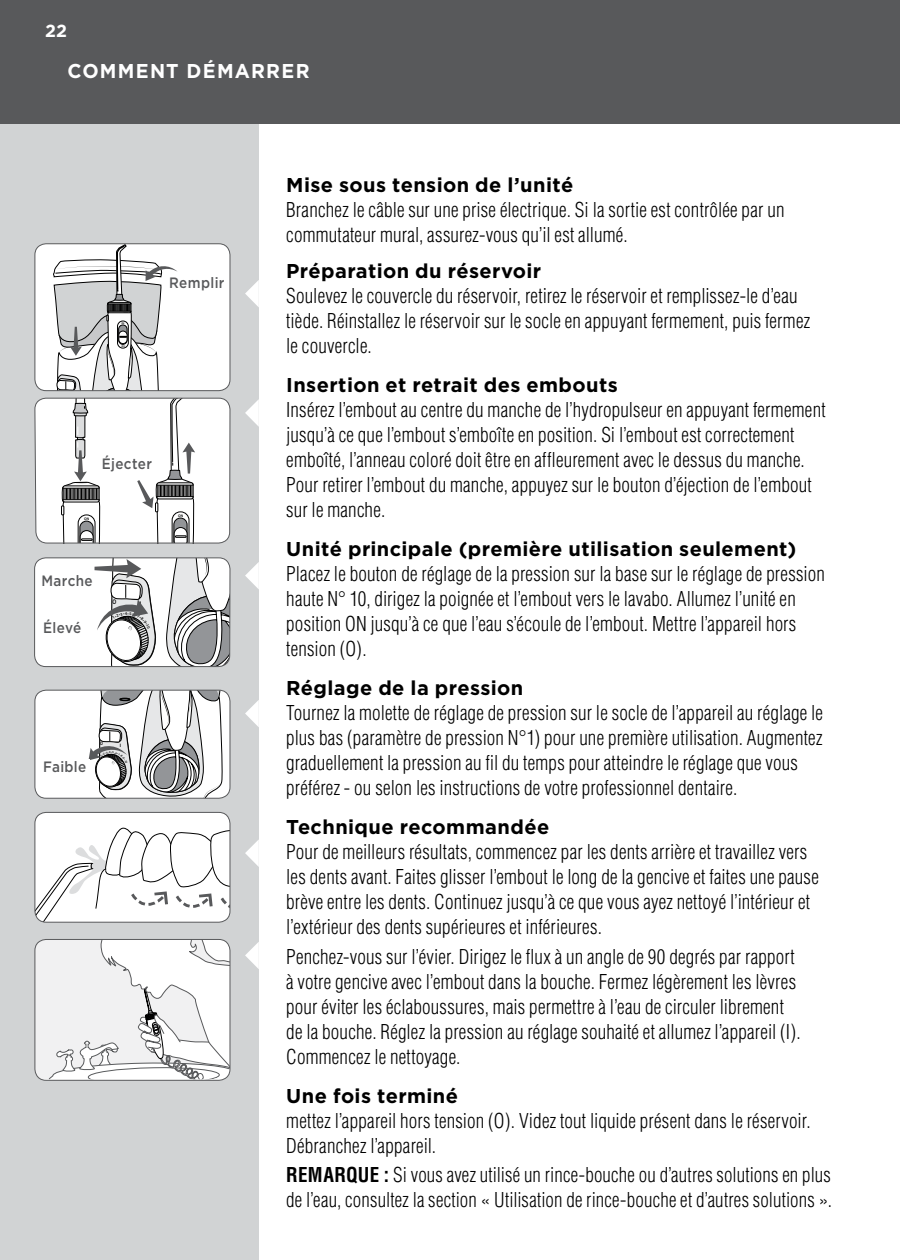
<style>
.page{position:relative;width:900px;height:1260px;background:#fff}
.page>*{position:absolute;margin:0;border:0;box-sizing:border-box;transform-origin:0 0}
.t1{font:300 condensed 20px/25px "Helvetica";letter-spacing:.01em;color:#000;scale:.96 1}
.t2{font:700 20px "Gotham";letter-spacing:.02em;color:#000}
.t3{font:300 condensed 20px/25px "Helvetica";letter-spacing:.01em;color:#000;scale:.95 1}
.t4{font:700 20px "Gotham";letter-spacing:.065em;color:#fff;scale:.96 1}
.t5{font:700 17.5px "Gotham";color:#fff}
.t6{font:500 15px "Gotham";letter-spacing:.025em;color:#58595b;scale:.9 1}
.t7{font:600 6.75px "Myriad Pro";color:#000;scale:.81 1}
.t8{font:600 6.75px "Myriad Pro";color:#000}
.t9{font:600 5px "Myriad Pro";color:#000;scale:.81 1}
.t10{font:600 5px "Myriad Pro";color:#000}
.t11{font:600 3.75px "Myriad Pro";color:#000}
.s1{font-weight:700}
</style>
<div class="page">
<div style="left:0;top:76px;width:259px;height:1184px;background:#d1d3d4"></div>
<div style="left:0;top:0;width:900px;height:124px;background:#58595b"></div>
<svg style="left:245px;top:399px;width:14px;height:28px"></svg>
<svg style="left:245px;top:562px;width:14px;height:27px"></svg>
<svg style="left:245px;top:280px;width:14px;height:27px"></svg>
<svg style="left:245px;top:700px;width:14px;height:27px"></svg>
<svg style="left:245px;top:942px;width:14px;height:27px"></svg>
<svg style="left:245px;top:840px;width:14px;height:27px"></svg>
<div style="left:35px;top:244px;width:195px;height:147px;background:#fff;border-radius:11px"></div>
<svg style="left:53px;top:245px;width:124px;height:144px"></svg>
<div style="left:35px;top:243px;width:195px;height:148px;border:1px solid #58595b;border-radius:11px"></div>
<svg style="left:34px;top:398px;width:197px;height:668px"></svg>
<div style="left:35px;top:558px;width:195px;height:109px;background:#fff;border-radius:11px"></div>
<svg style="left:35px;top:939px;width:195px;height:141px;background:#ececed"></svg>
<div style="left:35px;top:939px;width:195px;height:142px;border:1px solid #58595b;border-radius:11px"></div>
<div style="left:35px;top:812px;width:195px;height:110px;background:#fff;border-radius:11px"></div>
<svg style="left:35px;top:827px;width:195px;height:95px"></svg>
<div style="left:35px;top:812px;width:195px;height:111px;border:1px solid #58595b;border-radius:11px"></div>
<div style="left:40px;top:760px;width:50px;height:16px;background:#fff"></div>
<svg style="left:89px;top:690px;width:136px;height:108px;background:#cacacb"></svg>
<svg style="left:94px;top:558px;width:136px;height:109px"></svg>
<p class="t5" style="left:45px;top:19px;width:23px">22</p>
<p class="t4" style="left:68px;top:57px;width:254px">COMMENT DÉMARRER</p>
<p class="t6" style="left:169px;top:274px;width:63px">Remplir</p>
<p class="t6" style="left:102px;top:456px;width:57px">Éjecter</p>
<p class="t11" style="left:84px;top:516px;width:6px">ON</p>
<p class="t6" style="left:41px;top:572px;width:59px">Marche</p>
<p class="t6" style="left:43px;top:619px;width:44px">Élevé</p>
<p class="t7" style="left:113px;top:597px;width:6px">O</p>
<p class="t8" style="left:140px;top:599px;width:3px">I</p>
<p class="t11" style="left:178px;top:513px;width:6px">ON</p>
<p class="t6" style="left:43px;top:758px;width:49px">Faible</p>
<p class="t9" style="left:100px;top:740px;width:5px">O</p>
<p class="t10" style="left:120px;top:742px;width:3px">I</p>
<p class="t2" style="left:286px;top:171px;width:289px">Mise sous tension de l’unité</p>
<p class="t1" style="left:286px;top:197px;width:521px">Branchez le câble sur une prise électrique. Si la sortie est contrôlée par un commutateur mural, assurez-vous qu’il est allumé.</p>
<p class="t2" style="left:286px;top:258px;width:257px">Préparation du réservoir</p>
<p class="t1" style="left:286px;top:283px;width:547px">Soulevez le couvercle du réservoir, retirez le réservoir et remplissez-le d’eau tiède. Réinstallez le réservoir sur le socle en appuyant fermement, puis fermez le couvercle.</p>
<p class="t2" style="left:286px;top:372px;width:333px">Insertion et retrait des embouts</p>
<p class="t1" style="left:286px;top:397px;width:563px">Insérez l’embout au centre du manche de l’hydropulseur en appuyant fermement jusqu’à ce que l’embout s’emboîte en position. Si l’embout est correctement emboîté, l’anneau coloré doit être en affleurement avec le dessus du manche.<br>Pour retirer l’embout du manche, appuyez sur le bouton d’éjection de l’embout sur le manche.</p>
<p class="t2" style="left:286px;top:536px;width:512px">Unité principale (première utilisation seulement)</p>
<p class="t1" style="left:286px;top:561px;width:563px">Placez le bouton de réglage de la pression sur la base sur le réglage de pression haute N° 10, dirigez la poignée et l’embout vers le lavabo. Allumez l’unité en position ON jusqu’à ce que l’eau s’écoule de l’embout. Mettre l’appareil hors tension (O).</p>
<p class="t2" style="left:286px;top:675px;width:239px">Réglage de la pression</p>
<p class="t1" style="left:286px;top:700px;width:561px">Tournez la molette de réglage de pression sur le socle de l’appareil au réglage le plus bas (paramètre de pression N°1) pour une première utilisation. Augmentez graduellement la pression au fil du temps pour atteindre le réglage que vous préférez - ou selon les instructions de votre professionnel dentaire.</p>
<p class="t2" style="left:286px;top:814px;width:265px">Technique recommandée</p>
<p class="t1" style="left:286px;top:839px;width:556px">Pour de meilleurs résultats, commencez par les dents arrière et travaillez vers les dents avant. Faites glisser l’embout le long de la gencive et faites une pause brève entre les dents. Continuez jusqu’à ce que vous ayez nettoyé l’intérieur et l’extérieur des dents supérieures et inférieures.</p>
<p class="t1" style="left:286px;top:944px;width:538px">Penchez-vous sur l’évier. Dirigez le flux à un angle de 90 degrés par rapport à votre gencive avec l’embout dans la bouche. Fermez légèrement les lèvres pour éviter les éclaboussures, mais permettre à l’eau de circuler librement de la bouche. Réglez la pression au réglage souhaité et allumez l’appareil (I).<br>Commencez le nettoyage.</p>
<p class="t2" style="left:286px;top:1082px;width:173px">Une fois terminé</p>
<p class="t1" style="left:286px;top:1108px;width:548px">mettez l’appareil hors tension (O). Videz tout liquide présent dans le réservoir.<br>Débranchez l’appareil.</p>
<p class="t3" style="left:286px;top:1162px;width:576px"><span class="s1">REMARQUE :</span> Si vous avez utilisé un rince-bouche ou d’autres solutions en plus de l’eau, consultez la section « Utilisation de rince-bouche et d’autres solutions ».</p>
</div>
